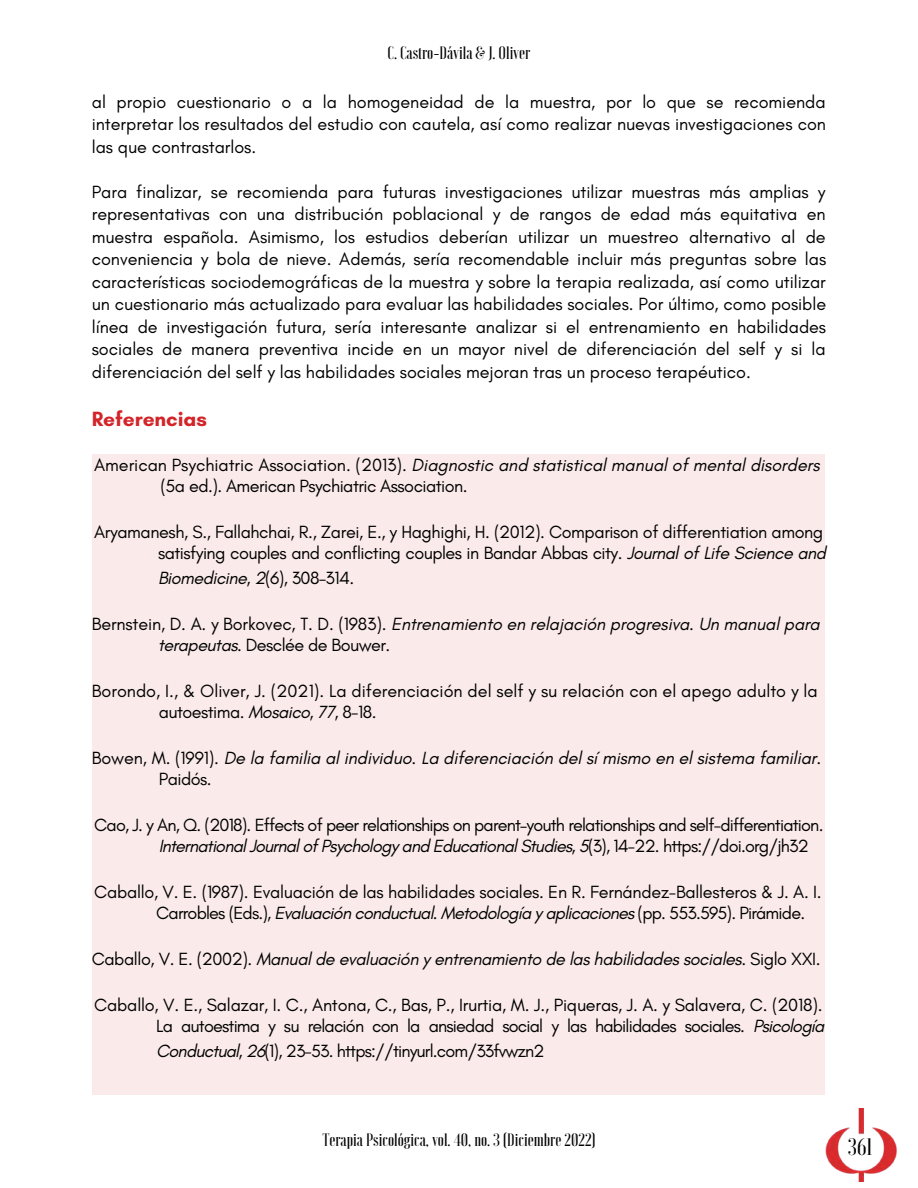
<style>
.page{position:relative;width:918px;height:1188px;background:#fff}
.page>*{position:absolute;margin:0;border:0;box-sizing:border-box;transform-origin:0 0}
.t1{font:500 24px "Voga";color:#000}
.t2{font:700 21px "Glacial Indifference";letter-spacing:-.005em;color:#d32428}
.t3{font:18px/22.5px "Glacial Indifference";letter-spacing:-.02em;color:#000;text-align:justify}
.t4{font:18px/21.1px "Glacial Indifference";letter-spacing:-.045em;color:#000}
.t5{font:italic 18px/21.1px "Glacial Indifference";letter-spacing:-.01em;color:#000}
.t6{font:18px/21.1px "Glacial Indifference";color:#000}
.t7{font:500 18px "Voga";color:#000}
.t8{font:italic 18px "Glacial Indifference";letter-spacing:-.03em;color:#000}
.s1{font-style:italic}
.s2{font-style:normal}
</style>
<div class="page">
<img style="left:826px;top:1108px;width:71px;height:73px">
<div style="left:92px;top:455px;width:733px;height:640px;background:#faeaea"></div>
<p class="t7" style="left:388px;top:44px;width:144px">C. Castro-Dávila &amp; J. Oliver</p>
<p class="t3" style="left:92px;top:90px;width:736px">al propio cuestionario o a la homogeneidad de la muestra, por lo que se recomienda interpretar los resultados del estudio con cautela, así como realizar nuevas investigaciones con las que contrastarlos.</p>
<p class="t3" style="left:92px;top:180px;width:736px">Para finalizar, se recomienda para futuras investigaciones utilizar muestras más amplias y representativas con una distribución poblacional y de rangos de edad más equitativa en muestra española. Asimismo, los estudios deberían utilizar un muestreo alternativo al de conveniencia y bola de nieve. Además, sería recomendable incluir más preguntas sobre las características sociodemográficas de la muestra y sobre la terapia realizada, así como utilizar un cuestionario más actualizado para evaluar las habilidades sociales. Por último, como posible línea de investigación futura, sería interesante analizar si el entrenamiento en habilidades sociales de manera preventiva incide en un mayor nivel de diferenciación del self y si la diferenciación del self y las habilidades sociales mejoran tras un proceso terapéutico.</p>
<p class="t2" style="left:92px;top:406px;width:117px">Referencias</p>
<p class="t3" style="left:161px;top:454px;width:661px;line-height:21.1px;text-indent:-66px">American Psychiatric Association. (2013). <span class="s1">Diagnostic and statistical manual of mental disorders </span>(5a ed.). American Psychiatric Association.</p>
<p class="t3" style="left:94px;top:521px;width:733px;line-height:21.1px;text-align:right">Aryamanesh, S., Fallahchai, R., Zarei, E., y Haghighi, H. (2012). Comparison of differentiation among satisfying couples and conflicting couples in Bandar Abbas city. <span class="s1">Journal of Life Science and</span></p>
<p class="t8" style="left:158px;top:567px;width:198px">Biomedicine, 2<span class="s2">(6), 308–314.</span></p>
<p class="t5" style="left:158px;top:613px;width:663px;text-indent:-66px"><span class="s2">Bernstein, D. A. y Borkovec, T. D. (1983).</span> Entrenamiento en relajación progresiva. Un manual para terapeutas. <span class="s2">Desclée de Bouwer.</span></p>
<p class="t6" style="left:159px;top:680px;width:661px;text-indent:-67px">Borondo, I., &amp; Oliver, J. (2021). La diferenciación del self y su relación con el apego adulto y la autoestima. <span class="s1">Mosaico, 77,</span> 8-18.</p>
<p class="t5" style="left:159px;top:747px;width:664px;text-indent:-67px"><span class="s2">Bowen, M. (1991).</span> De la familia al individuo. La diferenciación del sí mismo en el sistema familiar<span class="s2">.<br>Paidós.</span></p>
<p class="t4" style="left:159px;top:814px;width:666px;text-indent:-64px">Cao, J. y An, Q. (2018). Effects of peer relationships on parent–youth relationships and self-differentiation.<br><span class="s1">International Journal of Psychology and Educational Studies, 5</span>(3), 14-22. https://doi.org/jh32</p>
<p class="t3" style="left:156px;top:881px;width:667px;line-height:21.1px;text-indent:-62px">Caballo, V. E. (1987). Evaluación de las habilidades sociales. En R. Fernández-Ballesteros &amp; J. A. I.<br>Carrobles (Eds.), <span class="s1">Evaluación conductual. Metodología y aplicaciones</span> (pp. 553.595). Pirámide.</p>
<p class="t5" style="left:92px;top:948px;width:730px"><span class="s2">Caballo, V. E. (2002).</span> Manual de evaluación y entrenamiento de las habilidades sociales<span class="s2">. Siglo XXI.</span></p>
<p class="t3" style="left:94px;top:994px;width:730px">Caballo, V. E., Salazar, I. C., Antona, C., Bas, P., Irurtia, M. J., Piqueras, J. A. y Salavera, C. (2018).</p>
<p class="t4" style="left:156px;top:1014px;width:670px;line-height:24.8px">La autoestima y su relación con la ansiedad social y las habilidades sociales. <span class="s1">Psicología<br>Conductual, 26</span>(1), 23-53. https://tinyurl.com/33fvwzn2</p>
<p class="t7" style="left:322px;top:1130px;width:275px">Terapia Psicológica, vol. 40, no. 3 (Diciembre 2022)</p>
<h1 class="t1" style="left:848px;top:1135px;width:26px">361</h1>
</div>
